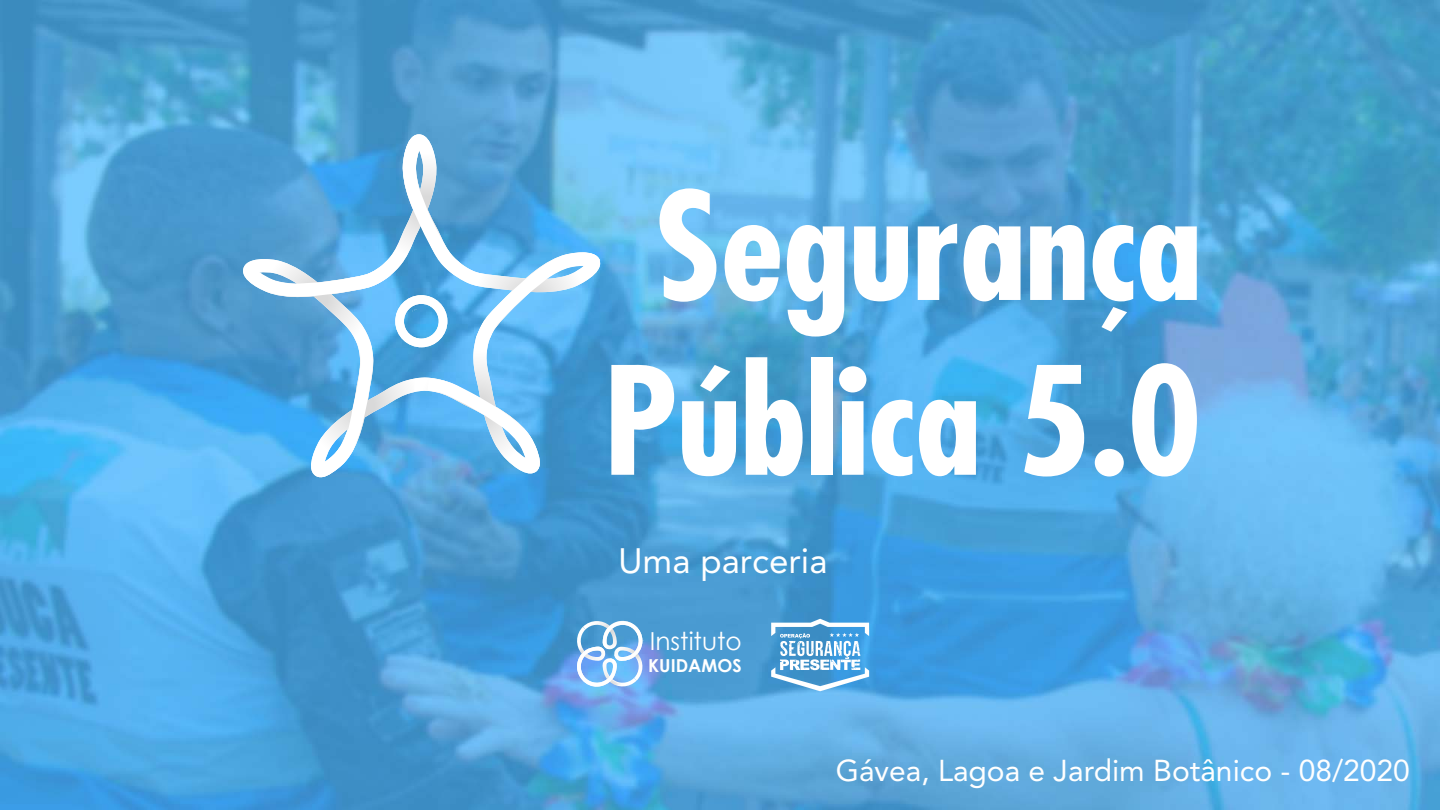
<style>
.page{position:relative;width:1440px;height:810px;background:#fff}
.page>*{position:absolute;margin:0;border:0;box-sizing:border-box;transform-origin:0 0}
.t1{font:35.03px "Avenir LT Std";color:#fff}
.t2{font:30px "Avenir LT Std";color:#fff}
.t3{font:24.83px "Century Gothic";color:#fff}
.t4{font:700 17.85px "Century Gothic";color:#fff}
</style>
<div class="page">
<img style="left:0;top:0;width:1440px;height:810px">
<svg style="left:771px;top:619px;width:98px;height:72px"></svg>
<img style="left:576px;top:627px;width:1px;height:54px">
<svg style="left:577px;top:619px;width:66px;height:69px"></svg>
<svg style="left:240px;top:134px;width:364px;height:346px;background:#69b2e2"></svg>
<svg style="left:659px;top:188px;width:57px;height:114px"></svg>
<svg style="left:725px;top:225px;width:56px;height:76px"></svg>
<svg style="left:787px;top:225px;width:57px;height:112px"></svg>
<svg style="left:854px;top:226px;width:54px;height:75px"></svg>
<svg style="left:918px;top:224px;width:39px;height:76px"></svg>
<svg style="left:964px;top:225px;width:57px;height:76px"></svg>
<svg style="left:1030px;top:225px;width:56px;height:75px"></svg>
<svg style="left:1093px;top:225px;width:40px;height:107px"></svg>
<svg style="left:1140px;top:225px;width:57px;height:76px"></svg>
<svg style="left:611px;top:362px;width:63px;height:113px"></svg>
<svg style="left:682px;top:365px;width:54px;height:111px"></svg>
<svg style="left:746px;top:357px;width:57px;height:119px"></svg>
<div style="left:811px;top:357px;width:22px;height:118px;background:#fff"></div>
<svg style="left:839px;top:366px;width:27px;height:109px"></svg>
<svg style="left:872px;top:400px;width:40px;height:76px"></svg>
<svg style="left:919px;top:400px;width:57px;height:76px"></svg>
<svg style="left:1024px;top:365px;width:60px;height:112px"></svg>
<div style="left:1095px;top:449px;width:29px;height:28px;background:#fff;border-radius:50%"></div>
<svg style="left:1132px;top:363px;width:65px;height:114px"></svg>
<p class="t1" style="left:618px;top:540px;width:211px">Uma parceria</p>
<p class="t3" style="left:650px;top:624px;width:93px">Instituto</p>
<p class="t4" style="left:648px;top:651px;width:95px">KUIDAMOS</p>
<p class="t2" style="left:836px;top:753px;width:576px">Gávea, Lagoa e Jardim Botânico - 08/2020</p>
</div>
